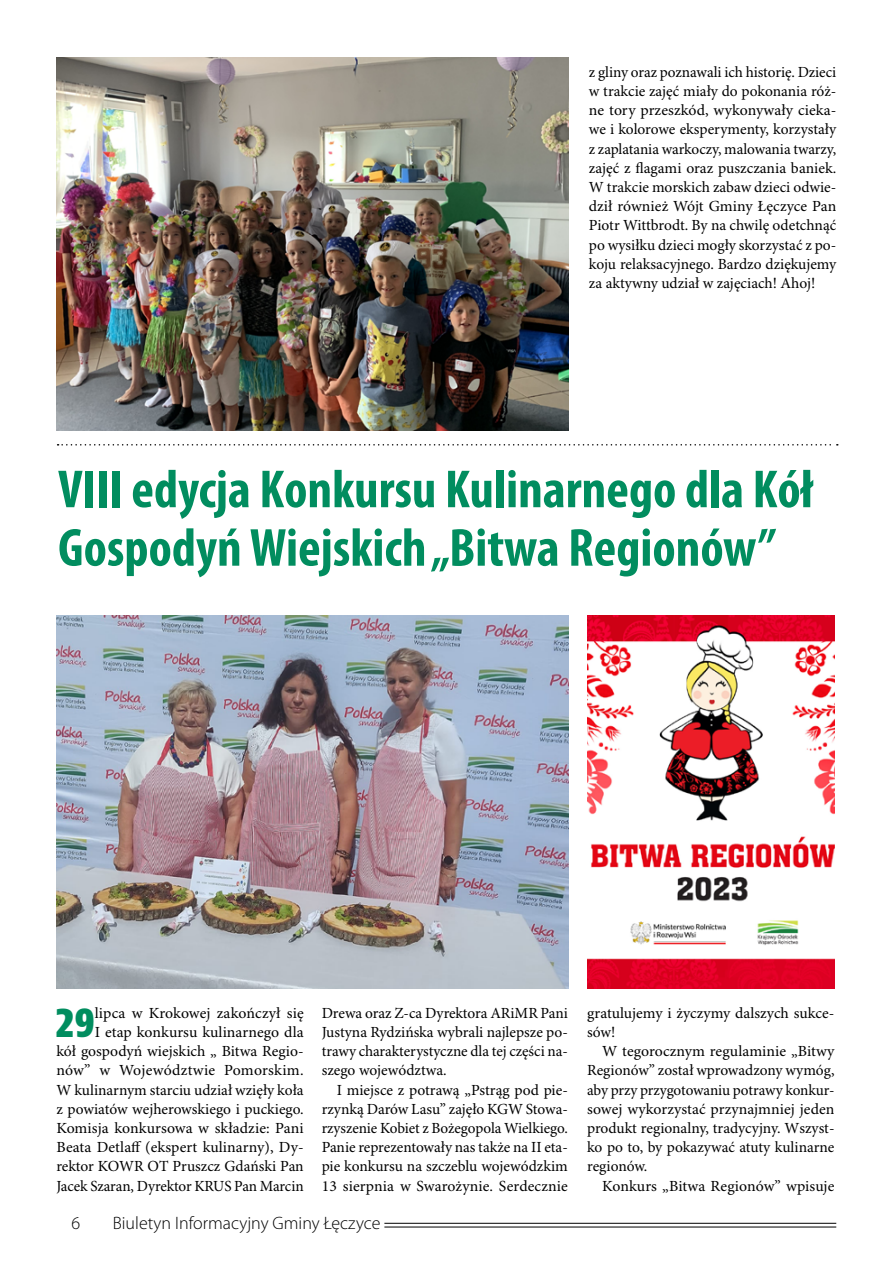
<style>
.page{position:relative;width:893px;height:1263px;background:#fff}
.page>*{position:absolute;margin:0;border:0;box-sizing:border-box;transform-origin:0 0}
.t1{font:700 condensed 54px/58.5px "Myriad Pro";color:#018d5f}
.t2{font:700 condensed 40.95px "Bernino Sans";color:#018d5f}
.t3{font:300 18px "Myriad Pro";color:#000}
.t4{font:15.45px/19.2px "Minion Pro";color:#000;text-align:justify}
</style>
<div class="page">
<hr style="left:384px;top:1223px;width:452px;height:1px;background:#000">
<hr style="left:384px;top:1227px;width:452px;height:1px;background:#000">
<svg style="left:58px;top:444px;width:780px;height:2px"></svg>
<img style="left:587px;top:615px;width:247px;height:373px">
<img style="left:56px;top:58px;width:512px;height:372px">
<img style="left:56px;top:615px;width:512px;height:373px">
<p class="t4" style="left:589px;top:63px;width:249px">z gliny oraz poznawali ich historię. Dzieci w trakcie zajęć miały do pokonania róż&shy;ne tory przeszkód, wykonywały cieka&shy;we i kolorowe eksperymenty, korzystały z zaplatania warkoczy, malowania twarzy, zajęć z flagami oraz puszczania baniek.<br>W trakcie morskich zabaw dzieci odwie&shy;dził również Wójt Gminy Łęczyce Pan Piotr Wittbrodt. By na chwilę odetchnąć po wysiłku dzieci mogły skorzystać z po&shy;koju relaksacyjnego. Bardzo dziękujemy za aktywny udział w zajęciach! Ahoj!</p>
<h1 class="t1" style="left:58px;top:461px;width:756px">VIII edycja Konkursu Kulinarnego dla Kół<br>Gospodyń Wiejskich „Bitwa Regionów”</h1>
<p class="t4" style="left:56px;top:1004px;width:249px;text-align:right">lipca w Krokowej zakończył się<br>I etap konkursu kulinarnego dla<br>kół gospodyń wiejskich „ Bitwa Regio&shy;nów” w Województwie Pomorskim.<br>W kulinarnym starciu udział wzięły koła z powiatów wejherowskiego i puckiego.<br>Komisja konkursowa w składzie: Pani Beata Detlaff (ekspert kulinarny), Dy&shy;rektor KOWR OT Pruszcz Gdański Pan Jacek Szaran, Dyrektor KRUS Pan Marcin</p>
<p class="t4" style="left:322px;top:1004px;width:248px">Drewa oraz Z-ca Dyrektora ARiMR Pani Justyna Rydzińska wybrali najlepsze po&shy;trawy charakterystyczne dla tej części na&shy;szego województwa.</p>
<h2 class="t2" style="left:55px;top:997px;width:42px">29</h2>
<p class="t4" style="left:322px;top:1080px;width:248px;text-indent:15px">I miejsce z potrawą „Pstrąg pod pie&shy;rzynką Darów Lasu” zajęło KGW Stowa&shy;rzyszenie Kobiet z Bożegopola Wielkiego.<br>Panie reprezentowały nas także na II eta&shy;pie konkursu na szczeblu wojewódzkim 13 sierpnia w Swarożynie. Serdecznie</p>
<p class="t3" style="left:71px;top:1213px;width:10px">6</p>
<p class="t3" style="left:113px;top:1213px;width:269px">Biuletyn Informacyjny Gminy Łęczyce</p>
<p class="t4" style="left:587px;top:1004px;width:249px">gratulujemy i życzymy dalszych sukce&shy;sów!</p>
<p class="t4" style="left:587px;top:1042px;width:249px;text-indent:15px">W tegorocznym regulaminie „Bitwy Regionów” został wprowadzony wymóg, aby przy przygotowaniu potrawy konkur&shy;sowej wykorzystać przynajmniej jeden produkt regionalny, tradycyjny. Wszyst&shy;ko po to, by pokazywać atuty kulinarne regionów.</p>
<p class="t4" style="left:602px;top:1176px;width:234px">Konkurs „Bitwa Regionów” wpisuje</p>
</div>
